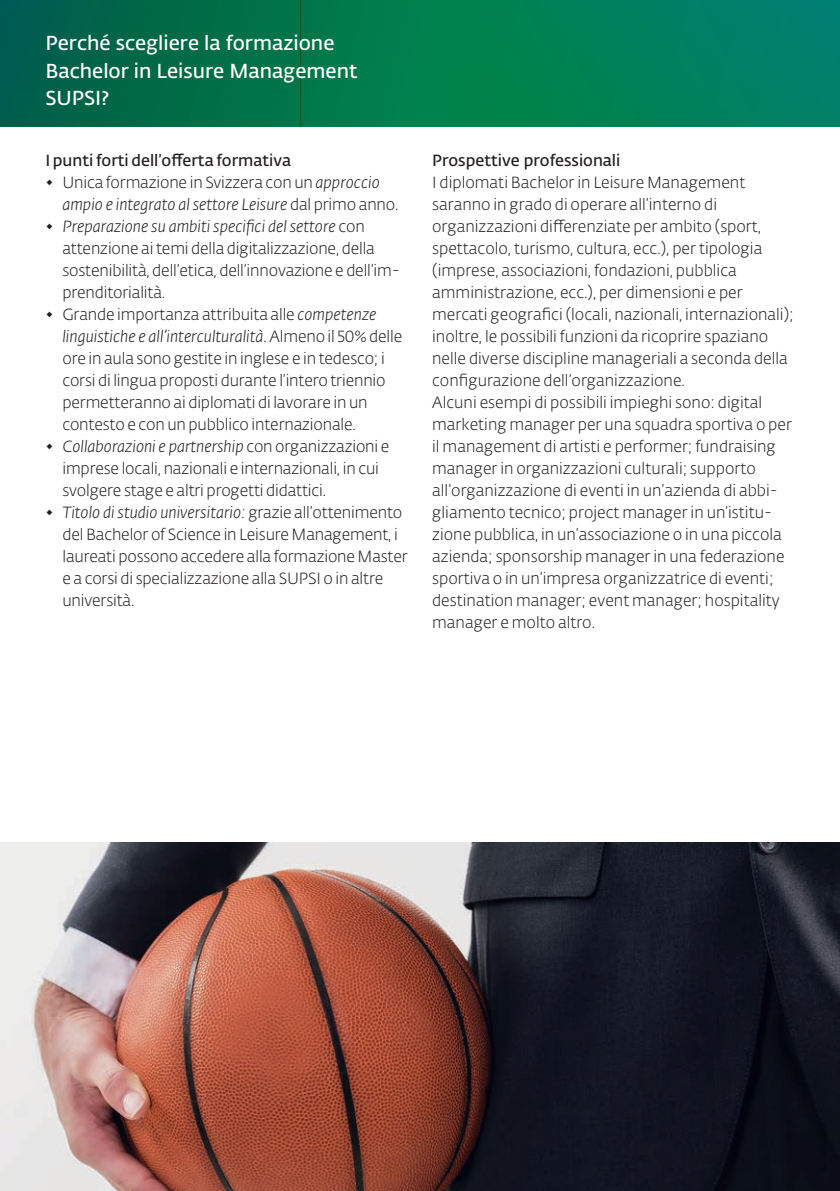
<style>
.page{position:relative;width:840px;height:1191px;background:#fff}
.page>*{position:absolute;margin:0;border:0;box-sizing:border-box;transform-origin:0 0}
.t1{font:600 20px/27.6px "SUPSI Fedra Sans";color:#fff}
.t2{font:300 16px/22px "SUPSI Fedra Sans";color:#231f20}
.t3{font:600 16px "SUPSI Fedra Sans";color:#231f20}
.s1{font-style:italic}
</style>
<div class="page">
<div style="left:0;top:0;width:300px;height:131px;background:linear-gradient(to right,#005b4b,#007645)"></div>
<div style="left:300px;top:0;width:539px;height:131px;background:linear-gradient(to right,#007e44,#00826a)"></div>
<div style="left:0;top:127px;width:839px;height:1064px;background:#fff"></div>
<img style="left:0;top:842px;width:839px;height:349px">
<p class="t1" style="left:45px;top:29px;width:313px">Perché scegliere la formazione<br>Bachelor in Leisure Management<br>SUPSI?</p>
<p class="t3" style="left:45px;top:149px;width:247px">I punti forti dell’offerta formativa</p>
<p class="t2" style="left:62px;top:171px;width:337px;text-indent:-17px">◆ Unica formazione in Svizzera con un <span class="s1">approccio ampio e integrato al settore Leisure</span> dal primo anno.</p>
<p class="t2" style="left:62px;top:215px;width:339px;text-indent:-17px">◆ <span class="s1">Preparazione su ambiti specifici del settore</span> con attenzione ai temi della digitalizzazione, della sostenibilità, dell’etica, dell’innovazione e dell’im&shy;prenditorialità.</p>
<p class="t2" style="left:62px;top:303px;width:341px;text-indent:-17px">◆ Grande importanza attribuita alle <span class="s1">competenze linguistiche e all’interculturalità</span>. Almeno il 50% delle ore in aula sono gestite in inglese e in tedesco; i corsi di lingua proposti durante l’intero triennio permetteranno ai diplomati di lavorare in un contesto e con un pubblico internazionale.</p>
<p class="t2" style="left:62px;top:435px;width:328px;text-indent:-17px">◆ <span class="s1">Collaborazioni e partnership</span> con organizzazioni e imprese locali, nazionali e internazionali, in cui svolgere stage e altri progetti didattici.</p>
<p class="t2" style="left:62px;top:501px;width:346px;text-indent:-17px">◆ <span class="s1">Titolo di studio universitario:</span> grazie all’ottenimento del Bachelor of Science in Leisure Management, i laureati possono accedere alla formazione Master e a corsi di specializzazione alla SUPSI o in altre università.</p>
<p class="t3" style="left:432px;top:149px;width:189px">Prospettive professionali</p>
<p class="t2" style="left:432px;top:171px;width:363px">I diplomati Bachelor in Leisure Management saranno in grado di operare all’interno di organizzazioni differenziate per ambito (sport, spettacolo, turismo, cultura, ecc.), per tipologia (imprese, associazioni, fondazioni, pubblica amministrazione, ecc.), per dimensioni e per mercati geografici (locali, nazionali, internazionali); inoltre, le possibili funzioni da ricoprire spaziano nelle diverse discipline manageriali a seconda della configurazione dell’organizzazione.<br>Alcuni esempi di possibili impieghi sono: digital marketing manager per una squadra sportiva o per il management di artisti e performer; fundraising manager in organizzazioni culturali; supporto all’organizzazione di eventi in un’azienda di abbi&shy;gliamento tecnico; project manager in un’istitu&shy;zione pubblica, in un’associazione o in una piccola azienda; sponsorship manager in una federazione sportiva o in un’impresa organizzatrice di eventi; destination manager; event manager; hospitality manager e molto altro.</p>
</div>
